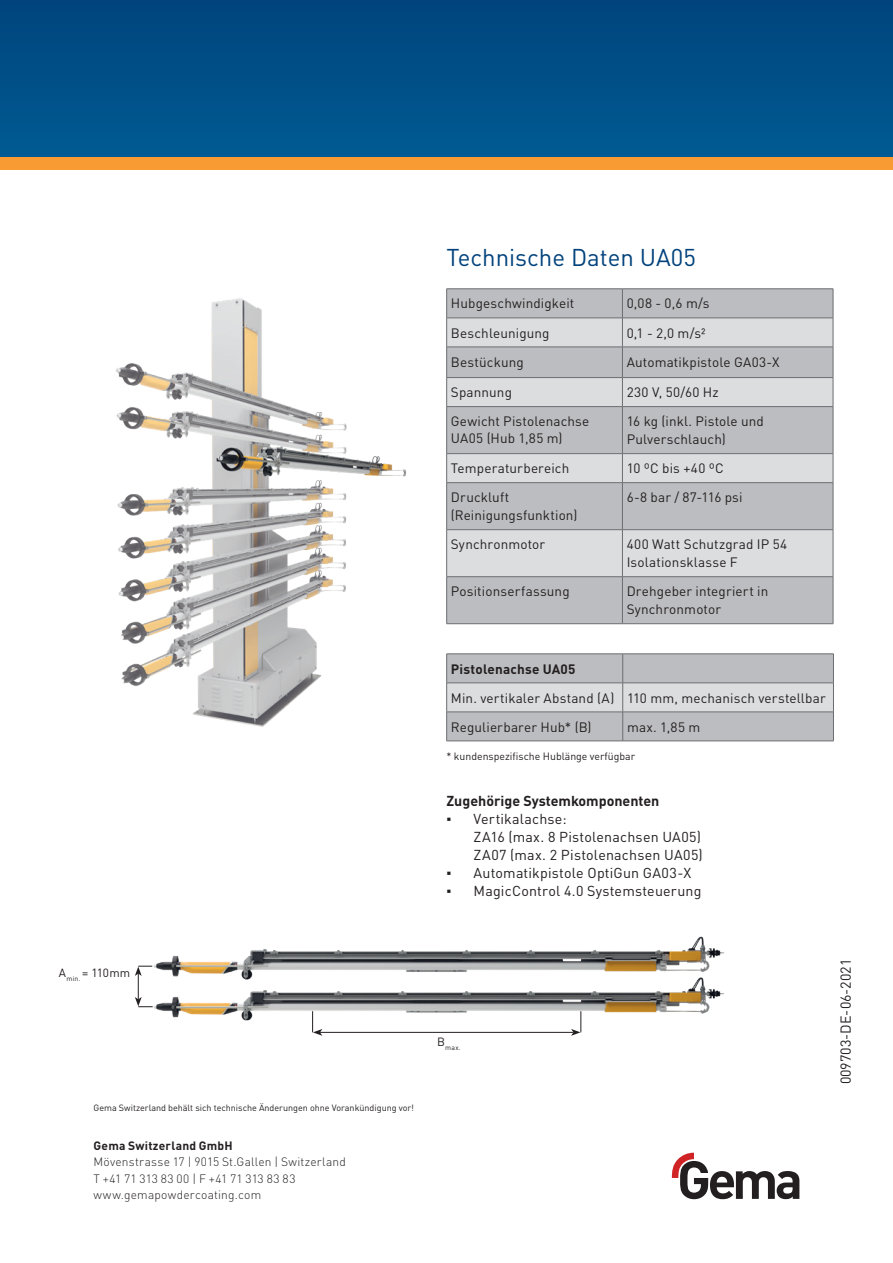
<style>
.page{position:relative;width:893px;height:1263px;background:#fff}
.page>*{position:absolute;margin:0;border:0;box-sizing:border-box;transform-origin:0 0}
.t1{font:24px "DIN Pro";color:#01427c}
.t2{font:14.25px/18px "DIN Pro";letter-spacing:.015em;color:#231f20}
.t3{font:700 14.25px "DIN Pro";color:#231f20}
.t4{font:13.5px/18px "DIN Pro";letter-spacing:.01em;color:#231f20}
.t5{font:700 13.5px "DIN Pro";letter-spacing:.015em;color:#231f20}
.t6{font:300 12px/16.5px "DIN Pro";letter-spacing:.015em;color:#231f20}
.t7{font:700 12px "DIN Pro";letter-spacing:.02em;color:#231f20}
.t8{font:11.85px "DIN Pro";color:#231f20}
.t9{font:10.5px "DIN Pro";color:#231f20}
.t10{font:9px "DIN Pro";color:#231f20}
.t11{font:6.9px "DIN Pro";color:#231f20}
.s1{font-family:"Arial"}
</style>
<div class="page">
<div style="left:0;top:0;width:893px;height:157px;background:#004f87"></div>
<div style="left:0;top:157px;width:893px;height:13px;background:#f89b33"></div>
<svg style="left:672px;top:1153px;width:127px;height:46px"></svg>
<img style="left:138px;top:936px;width:586px;height:88px">
<hr style="left:320px;top:1032px;width:253px;height:1px;background:#231f20">
<svg style="left:312px;top:1011px;width:10px;height:25px"></svg>
<svg style="left:571px;top:1011px;width:10px;height:25px"></svg>
<svg style="left:135px;top:966px;width:18px;height:41px"></svg>
<img style="left:116px;top:298px;width:290px;height:429px">
<hr style="left:446px;top:653px;width:177px;height:1px;background:#6c6d70">
<hr style="left:623px;top:653px;width:211px;height:1px;background:#6c6d70">
<svg style="left:446px;top:654px;width:388px;height:87px;background:#c2c3c5"></svg>
<hr style="left:446px;top:741px;width:177px;height:1px;background:#6c6d70">
<hr style="left:623px;top:741px;width:211px;height:1px;background:#6c6d70">
<div style="left:447px;top:289px;width:386px;height:334px;background:#bcbdc0"></div>
<svg style="left:447px;top:319px;width:386px;height:257px;background:#cbcccf"></svg>
<hr style="left:446px;top:288px;width:176px;height:1px;background:#6c6d70">
<hr style="left:446px;top:318px;width:176px;height:1px;background:#6c6d70">
<svg style="left:446px;top:289px;width:1px;height:58px"></svg>
<svg style="left:833px;top:289px;width:1px;height:58px"></svg>
<hr style="left:446px;top:347px;width:176px;height:1px;background:#6c6d70">
<hr style="left:446px;top:347px;width:1px;height:30px;background:#6c6d70">
<hr style="left:446px;top:377px;width:176px;height:1px;background:#6c6d70">
<svg style="left:446px;top:378px;width:1px;height:28px"></svg>
<hr style="left:446px;top:406px;width:176px;height:1px;background:#6c6d70">
<hr style="left:446px;top:407px;width:1px;height:46px;background:#6c6d70">
<hr style="left:446px;top:453px;width:176px;height:1px;background:#6c6d70">
<svg style="left:446px;top:454px;width:1px;height:28px"></svg>
<hr style="left:446px;top:482px;width:176px;height:1px;background:#6c6d70">
<hr style="left:446px;top:483px;width:1px;height:46px;background:#6c6d70">
<hr style="left:446px;top:529px;width:176px;height:1px;background:#6c6d70">
<hr style="left:446px;top:530px;width:1px;height:46px;background:#6c6d70">
<hr style="left:446px;top:576px;width:176px;height:1px;background:#6c6d70">
<hr style="left:446px;top:577px;width:1px;height:46px;background:#6c6d70">
<hr style="left:446px;top:623px;width:176px;height:1px;background:#6c6d70">
<hr style="left:622px;top:288px;width:211px;height:1px;background:#6c6d70">
<hr style="left:622px;top:318px;width:211px;height:1px;background:#6c6d70">
<svg style="left:622px;top:289px;width:1px;height:58px"></svg>
<hr style="left:622px;top:347px;width:211px;height:1px;background:#6c6d70">
<hr style="left:622px;top:347px;width:1px;height:30px;background:#6c6d70">
<hr style="left:833px;top:347px;width:1px;height:30px;background:#6c6d70">
<hr style="left:622px;top:377px;width:211px;height:1px;background:#6c6d70">
<svg style="left:622px;top:378px;width:1px;height:28px"></svg>
<svg style="left:833px;top:378px;width:1px;height:28px"></svg>
<hr style="left:622px;top:406px;width:211px;height:1px;background:#6c6d70">
<hr style="left:622px;top:407px;width:1px;height:46px;background:#6c6d70">
<hr style="left:833px;top:407px;width:1px;height:46px;background:#6c6d70">
<hr style="left:622px;top:453px;width:211px;height:1px;background:#6c6d70">
<svg style="left:622px;top:454px;width:1px;height:28px"></svg>
<svg style="left:833px;top:454px;width:1px;height:28px"></svg>
<hr style="left:622px;top:482px;width:211px;height:1px;background:#6c6d70">
<hr style="left:622px;top:483px;width:1px;height:46px;background:#6c6d70">
<hr style="left:833px;top:483px;width:1px;height:46px;background:#6c6d70">
<hr style="left:622px;top:529px;width:211px;height:1px;background:#6c6d70">
<hr style="left:622px;top:530px;width:1px;height:46px;background:#6c6d70">
<hr style="left:833px;top:530px;width:1px;height:46px;background:#6c6d70">
<hr style="left:622px;top:576px;width:211px;height:1px;background:#6c6d70">
<hr style="left:622px;top:577px;width:1px;height:46px;background:#6c6d70">
<hr style="left:833px;top:577px;width:1px;height:46px;background:#6c6d70">
<hr style="left:622px;top:623px;width:211px;height:1px;background:#6c6d70">
<p class="t8" style="left:59px;top:963px;width:73px">A<sub>min.</sub> = 110mm</p>
<p class="t10" style="left:94px;top:1101px;width:322px">Gema Switzerland behält sich technische Änderungen ohne Vorankündigung vor!</p>
<p class="t7" style="left:94px;top:1135px;width:141px">Gema Switzerland GmbH</p>
<p class="t6" style="left:94px;top:1152px;width:254px">Mövenstrasse 17 | 9015 St.Gallen | Switzerland<br>T +41 71 313 83 00 | F +41 71 313 83 83 www.gemapowdercoating.com</p>
<h1 class="t1" style="left:446px;top:238px;width:251px">Technische Daten UA05</h1>
<p class="t4" style="left:451px;top:293px;width:125px">Hubgeschwindigkeit</p>
<p class="t4" style="left:627px;top:293px;width:84px">0,08 - 0,6 m/s</p>
<p class="t4" style="left:451px;top:322px;width:100px">Beschleunigung</p>
<p class="t4" style="left:627px;top:322px;width:80px">0,1 - 2,0 m/s²</p>
<p class="t4" style="left:451px;top:351px;width:74px">Bestückung</p>
<p class="t4" style="left:627px;top:351px;width:154px">Automatikpistole GA03-X</p>
<p class="t4" style="left:451px;top:382px;width:63px">Spannung</p>
<p class="t4" style="left:627px;top:382px;width:93px">230 V, 50/60 Hz</p>
<p class="t4" style="left:451px;top:412px;width:140px;line-height:16.5px">Gewicht Pistolenachse<br>UA05 (Hub 1,85 m)</p>
<p class="t4" style="left:627px;top:411px;width:139px">16 kg (inkl. Pistole und<br>Pulverschlauch)</p>
<p class="t4" style="left:451px;top:458px;width:120px">Temperaturbereich</p>
<p class="t4" style="left:627px;top:458px;width:99px">10 ºC bis +40 ºC</p>
<p class="t4" style="left:451px;top:487px;width:128px">Druckluft (Reinigungsfunktion)</p>
<p class="t4" style="left:627px;top:487px;width:117px">6-8 bar / 87-116 psi</p>
<p class="t4" style="left:451px;top:534px;width:96px">Synchronmotor</p>
<p class="t4" style="left:627px;top:534px;width:162px">400 Watt Schutzgrad IP 54<br>Isolationsklasse F</p>
<p class="t4" style="left:451px;top:581px;width:120px">Positionserfassung</p>
<p class="t4" style="left:627px;top:581px;width:143px">Drehgeber integriert in<br>Synchronmotor</p>
<p class="t5" style="left:451px;top:657px;width:126px">Pistolenachse UA05</p>
<p class="t4" style="left:451px;top:682px;width:376px;line-height:29.1px">Min. vertikaler Abstand (A) 110 mm, mechanisch verstellbar<br>Regulierbarer Hub* (B)</p>
<p class="t4" style="left:627px;top:716px;width:75px">max. 1,85 m</p>
<p class="t9" style="left:446px;top:748px;width:190px">* kundenspezifische Hublänge verfügbar</p>
<p class="t3" style="left:446px;top:789px;width:214px">Zugehörige Systemkomponenten</p>
<p class="t2" style="left:473px;top:809px;width:231px;text-indent:-27px"><span class="s1">▪</span> Vertikalachse:<br>ZA16 (max. 8 Pistolenachsen UA05)<br>ZA07 (max. 2 Pistolenachsen UA05)</p>
<p class="t2" style="left:446px;top:863px;width:246px"><span class="s1">▪</span> Automatikpistole OptiGun GA03-X</p>
<p class="t2" style="left:446px;top:881px;width:257px"><span class="s1">▪</span> MagicControl 4.0 Systemsteuerung</p>
<p class="t11" style="left:437px;top:1042px;width:25px"><sup>B</sup>max.</p>
<p class="t2" style="left:835px;top:1084px;width:127px;rotate:-90deg">009703-DE-06-2021</p>
</div>
